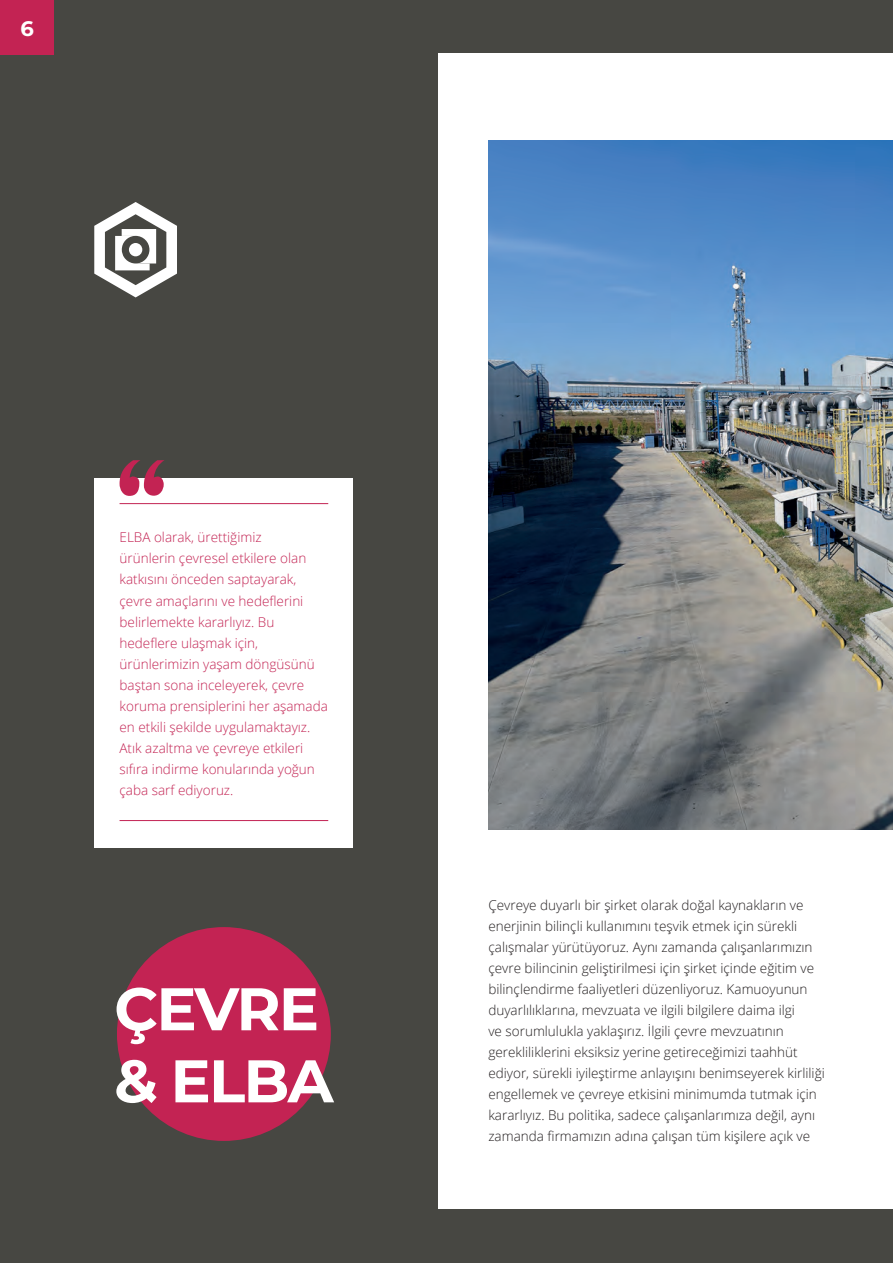
<style>
.page{position:relative;width:893px;height:1263px;background:#fff}
.page>*{position:absolute;margin:0;border:0;box-sizing:border-box;transform-origin:0 0}
.t1{font:700 60px/72px "Montserrat";letter-spacing:-.03em;color:#fff}
.t2{font:700 21px "Montserrat";color:#fff}
.t3{font:300 13.5px/21px "Open Sans";color:#231f20}
.t4{font:300 13.5px/21px "Open Sans";color:#c32353}
</style>
<div class="page">
<div style="left:0;top:0;width:892px;height:1262px;background:#474742"></div>
<div style="left:438px;top:54px;width:454px;height:1154px;background:#fff"></div>
<div style="left:117px;top:926px;width:214px;height:214px;background:#c32353;border-radius:50%"></div>
<div style="left:94px;top:478px;width:259px;height:369px;background:#fff"></div>
<svg style="left:119px;top:460px;width:45px;height:36px"></svg>
<hr style="left:119px;top:503px;width:209px;height:1px;background:#c32353">
<hr style="left:119px;top:820px;width:209px;height:1px;background:#c32353">
<div style="left:0;top:0;width:54px;height:55px;background:#c32353"></div>
<img style="left:488px;top:140px;width:404px;height:689px">
<svg style="left:94px;top:202px;width:83px;height:95px"></svg>
<h2 class="t2" style="left:20px;top:13px;width:15px">6</h2>
<p class="t4" style="left:119px;top:526px;width:210px">ELBA olarak, ürettiğimiz<br>ürünlerin çevresel etkilere olan katkısını önceden saptayarak, çevre amaçlarını ve hedeflerini belirlemekte kararlıyız. Bu hedeflere ulaşmak için, ürünlerimizin yaşam döngüsünü baştan sona inceleyerek, çevre koruma prensiplerini her aşamada en etkili şekilde uygulamaktayız.<br>Atık azaltma ve çevreye etkileri sıfıra indirme konularında yoğun çaba sarf ediyoruz.</p>
<h1 class="t1" style="left:114px;top:969px;width:221px">ÇEVRE &amp; ELBA</h1>
<p class="t3" style="left:488px;top:893px;width:338px">Çevreye duyarlı bir şirket olarak doğal kaynakların ve enerjinin bilinçli kullanımını teşvik etmek için sürekli çalışmalar yürütüyoruz. Aynı zamanda çalışanlarımızın çevre bilincinin geliştirilmesi için şirket içinde eğitim ve bilinçlendirme faaliyetleri düzenliyoruz. Kamuoyunun duyarlılıklarına, mevzuata ve ilgili bilgilere daima ilgi<br>ve sorumlulukla yaklaşırız. İlgili çevre mevzuatının gerekliliklerini eksiksiz yerine getireceğimizi taahhüt ediyor, sürekli iyileştirme anlayışını benimseyerek kirliliği engellemek ve çevreye etkisini minimumda tutmak için kararlıyız. Bu politika, sadece çalışanlarımıza değil, aynı zamanda firmamızın adına çalışan tüm kişilere açık ve</p>
</div>
